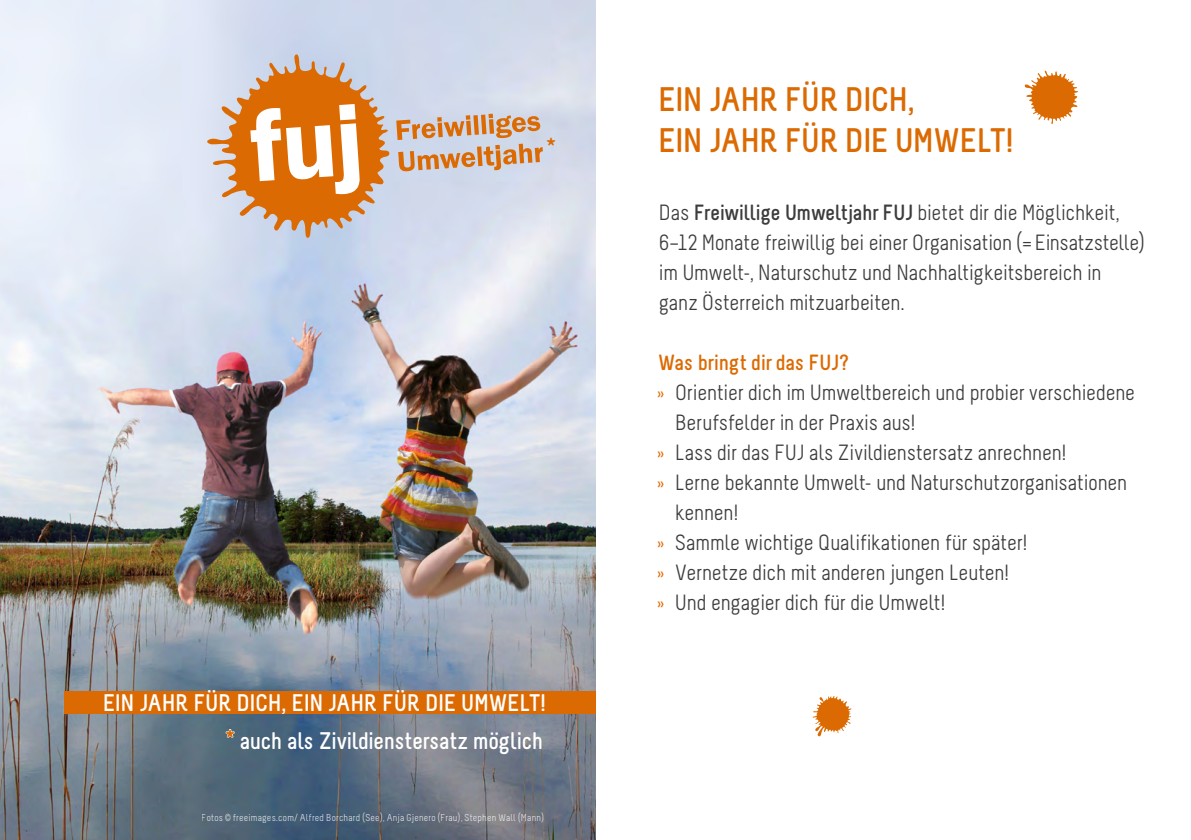
<style>
.page{position:relative;width:1191px;height:840px;background:#fff}
.page>*{position:absolute;margin:0;border:0;box-sizing:border-box;transform-origin:0 0}
.t1{font:700 34px/40.8px "Melbourne";letter-spacing:.005em;color:#dc6a02}
.t2{font:32px "Melbourne";color:#dc6a02}
.t3{font:700 24px "Melbourne";letter-spacing:.005em;color:#fff}
.t4{font:22px/30px "Melbourne";letter-spacing:-.01em;color:#3c3c3b}
.t5{font:700 22px "Melbourne";letter-spacing:-.005em;color:#dc6a02}
.t6{font:10px "Melbourne";letter-spacing:.015em;color:#fff}
.s1{font-weight:400;font-size:32px;color:#dc6a02}
.s2{font-family:"Avenir LT Pro"}
.s3{font-weight:700}
.s4{color:#dc6a02}
</style>
<div class="page">
<svg style="left:1024px;top:71px;width:54px;height:53px"></svg>
<svg style="left:812px;top:696px;width:39px;height:41px"></svg>
<img style="left:0;top:0;width:595px;height:839px">
<div style="left:64px;top:690px;width:531px;height:23px;background:#dc6a02"></div>
<svg style="left:204px;top:54px;width:339px;height:184px;background:#d7bba8"></svg>
<svg style="left:225px;top:716px;width:11px;height:22px"></svg>
<h2 class="t2" style="left:546px;top:136px;width:11px">*</h2>
<p class="t3" style="left:103px;top:689px;width:443px">EIN JAHR FÜR DICH, EIN JAHR FÜR DIE UMWELT!</p>
<p class="t3" style="left:225px;top:727px;width:319px"><span class="s1">*</span> auch als Zivildienstersatz möglich</p>
<p class="t6" style="left:202px;top:811px;width:344px">Fotos <span class="s2">©</span> freeimages.com/ Alfred Borchard (See), Anja Gjenero (Frau), Stephen Wall (Mann)</p>
<h1 class="t1" style="left:658px;top:79px;width:355px">EIN JAHR FÜR DICH,<br>EIN JAHR FÜR DIE UMWELT!</h1>
<p class="t4" style="left:659px;top:197px;width:488px">Das <span class="s3">Freiwillige Umweltjahr FUJ</span> bietet dir die Möglichkeit, 6–12 Monate freiwillig bei einer Organisation (= Einsatzstelle) im Umwelt-, Naturschutz und Nachhaltigkeitsbereich in ganz Österreich mitzuarbeiten.</p>
<p class="t5" style="left:658px;top:351px;width:192px">Was bringt dir das FUJ?</p>
<p class="t4" style="left:656px;top:378px;width:480px"><span class="s4">»</span> Orientier dich im Umweltbereich und probier verschiedene</p>
<p class="t4" style="left:675px;top:408px;width:242px">Berufsfelder in der Praxis aus!</p>
<p class="t4" style="left:656px;top:438px;width:411px"><span class="s4">»</span> Lass dir das FUJ als Zivildienstersatz anrechnen!</p>
<p class="t4" style="left:656px;top:468px;width:472px"><span class="s4">»</span> Lerne bekannte Umwelt- und Naturschutzorganisationen</p>
<p class="t4" style="left:675px;top:498px;width:65px">kennen!</p>
<p class="t4" style="left:656px;top:528px;width:372px"><span class="s4">»</span> Sammle wichtige Qualifikationen für später!</p>
<p class="t4" style="left:656px;top:558px;width:354px"><span class="s4">»</span> Vernetze dich mit anderen jungen Leuten!</p>
<p class="t4" style="left:656px;top:588px;width:290px"><span class="s4">»</span> Und engagier dich für die Umwelt!</p>
</div>
